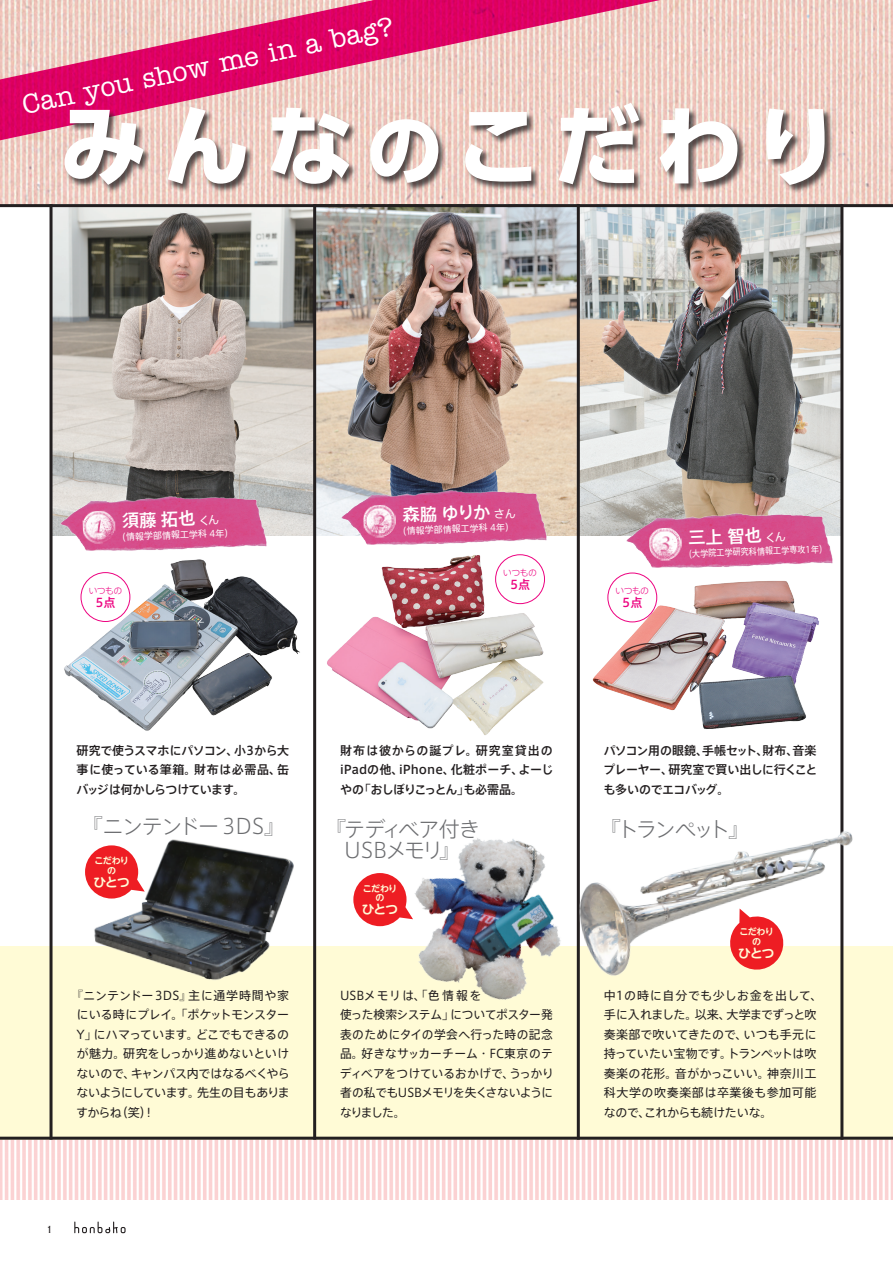
<style>
.page{position:relative;width:893px;height:1263px;background:#fff}
.page>*{position:absolute;margin:0;border:0;box-sizing:border-box;transform-origin:0 0}
.t1{font:700 88.05px "UD Shin Go Pro";letter-spacing:.165em;color:#fff}
.女子二人-本文{font:500 27px "American Typewriter Std";color:#fff}
.カバンの中身-本文{font:300 21px "Axis Std";letter-spacing:-.06em;color:#6c6d70}
.カバンの中身-本文-2{font:300 21px "Axis Std";letter-spacing:-.04em;color:#6c6d70}
.t2{font:500 17.25px "Axis Std";color:#fff}
.t3{font:13.5px "Copperplate Gothic Std 29 BC";color:#231f20}
.t4{font:700 12.6px "UD Shin M Go Pro De";letter-spacing:-.065em;color:#fffbd6}
.カバンの中身-本文-3{font:12px/19.5px "Axis Std";letter-spacing:-.005em;color:#231f20}
.カバンの中身-本文メイン{font:500 12px/19.5px "Axis Std";letter-spacing:-.01em;color:#231f20;text-align:justify}
.女子二人-本文-2{font:500 12px "Axis Std";color:#ed0280}
.t5{font:9px "Axis Std";color:#fff}
.t6{font:9px "Axis Std";color:#fff;scale:.9 1}
.t7{font:700 9px "UD Shin M Go Pro De";letter-spacing:-.075em;color:#fffbd6}
.女子二人-本文-3{font:300 9px "Axis Std";letter-spacing:-.07em;color:#ed0280}
.s1{font-size:76.05px}
.s2{font-weight:400;font-size:11.25px}
</style>
<div class="page">
<img style="left:0;top:1140px;width:893px;height:59px">
<img style="left:0;top:0;width:893px;height:204px">
<img style="left:53px;top:207px;width:260px;height:329px">
<img style="left:316px;top:207px;width:261px;height:329px">
<svg style="left:580px;top:207px;width:260px;height:329px;background:#a7a49f"></svg>
<div style="left:0;top:946px;width:893px;height:194px;background:#fffbd6"></div>
<img style="left:64px;top:559px;width:236px;height:172px">
<img style="left:327px;top:554px;width:218px;height:181px">
<img style="left:592px;top:572px;width:227px;height:157px">
<img style="left:94px;top:839px;width:200px;height:141px">
<img style="left:381px;top:803px;width:196px;height:223px">
<img style="left:60px;top:495px;width:207px;height:56px">
<img style="left:82px;top:510px;width:34px;height:34px">
<img style="left:340px;top:489px;width:208px;height:56px">
<img style="left:363px;top:504px;width:34px;height:34px">
<img style="left:626px;top:512px;width:207px;height:56px">
<img style="left:649px;top:527px;width:33px;height:34px">
<svg style="left:0;top:0;width:714px;height:155px;background:#e77f9f"></svg>
<div style="left:64px;top:103px;width:769px;height:91px;background:#231f20;opacity:.75"></div>
<svg style="left:85px;top:845px;width:60px;height:53px"></svg>
<svg style="left:353px;top:873px;width:60px;height:53px"></svg>
<div style="left:81px;top:572px;width:49px;height:50px;border:1px solid #ed0280;border-radius:50%"></div>
<div style="left:495px;top:554px;width:50px;height:50px;border:1px solid #ed0280;border-radius:50%"></div>
<div style="left:608px;top:573px;width:49px;height:49px;border:1px solid #ed0280;border-radius:50%"></div>
<hr style="left:0;top:204px;width:893px;height:3px;background:#231f20">
<hr style="left:0;top:1137px;width:893px;height:3px;background:#231f20">
<hr style="left:50px;top:204px;width:3px;height:936px;background:#231f20">
<hr style="left:313px;top:204px;width:3px;height:936px;background:#231f20">
<hr style="left:577px;top:204px;width:3px;height:936px;background:#231f20">
<hr style="left:840px;top:204px;width:3px;height:936px;background:#231f20">
<img style="left:564px;top:822px;width:289px;height:170px">
<svg style="left:74px;top:1221px;width:52px;height:12px"></svg>
<p class="女子二人-本文" style="left:19px;top:90px;width:381px;rotate:-12deg">Can you show me in a bag?</p>
<p class="t1" style="left:60px;top:74px;width:782px">みんな<span class="s1">の</span>こだわり</p>
<p class="t2" style="left:121px;top:508px;width:99px;rotate:-2deg">須藤 拓也<span class="s2">くん</span></p>
<p class="t5" style="left:122px;top:530px;width:107px;rotate:-2deg">(情報学部情報工学科 4年)</p>
<p class="女子二人-本文-3" style="left:88px;top:584px;width:36px">いつもの</p>
<p class="女子二人-本文-2" style="left:95px;top:593px;width:22px">5点</p>
<p class="t2" style="left:402px;top:502px;width:115px;rotate:-2deg">森脇 ゆりか<span class="s2">さん</span></p>
<p class="t5" style="left:403px;top:524px;width:107px;rotate:-2deg">(情報学部情報工学科 4年)</p>
<p class="t2" style="left:688px;top:525px;width:99px;rotate:-2deg">三上 智也<span class="s2">くん</span></p>
<p class="t6" style="left:689px;top:547px;width:150px;rotate:-2deg">(大学院工学研究科情報工学専攻1年)</p>
<p class="女子二人-本文-3" style="left:503px;top:566px;width:36px">いつもの</p>
<p class="女子二人-本文-2" style="left:510px;top:575px;width:22px">5点</p>
<p class="女子二人-本文-3" style="left:615px;top:584px;width:36px">いつもの</p>
<p class="女子二人-本文-2" style="left:622px;top:593px;width:22px">5点</p>
<p class="カバンの中身-本文メイン" style="left:77px;top:739px;width:214px">研究で使うスマホにパソコン、小3から大事に使っている筆箱。財布は必需品、缶バッジは何かしらつけています。</p>
<p class="カバンの中身-本文メイン" style="left:340px;top:739px;width:215px">財布は彼からの誕プレ。研究室貸出のiPadの他、iPhone、化粧ポーチ、よーじやの「おしぼりこっとん」も必需品。</p>
<p class="カバンの中身-本文メイン" style="left:603px;top:739px;width:216px">パソコン用の眼鏡、手帳セット、財布、音楽プレーヤー、研究室で買い出しに行くことも多いのでエコバッグ。</p>
<p class="カバンの中身-本文" style="left:82px;top:811px;width:205px">『ニンテンドー 3DS』</p>
<p class="t7" style="left:95px;top:854px;width:36px">こだわり</p>
<p class="t7" style="left:107px;top:863px;width:11px">の</p>
<p class="t4" style="left:93px;top:872px;width:38px">ひとつ</p>
<p class="カバンの中身-本文-2" style="left:325px;top:814px;width:156px">『テディベア付き</p>
<p class="カバンの中身-本文" style="left:600px;top:814px;width:151px">『トランペット』</p>
<p class="カバンの中身-本文" style="left:344px;top:835px;width:118px">USBメモリ』</p>
<p class="t7" style="left:363px;top:881px;width:36px">こだわり</p>
<p class="t7" style="left:375px;top:891px;width:11px">の</p>
<p class="t4" style="left:362px;top:899px;width:38px">ひとつ</p>
<p class="t7" style="left:739px;top:924px;width:36px">こだわり</p>
<p class="t7" style="left:752px;top:934px;width:11px">の</p>
<p class="t4" style="left:738px;top:943px;width:38px">ひとつ</p>
<p class="カバンの中身-本文-3" style="left:76px;top:985px;width:215px;text-align:justify;text-indent:-5px">『ニンテンドー3DS』主に通学時間や家にいる時にプレイ。「ポケットモンスターY」にハマっています。どこでもできるのが魅力。研究をしっかり進めないといけないので、キャンパス内ではなるべくやらないようにしています。先生の目もありますからね（笑）！</p>
<p class="カバンの中身-本文-3" style="left:340px;top:985px;width:215px">USBメモリは、「色情報を<br>使った検索システム」についてポスター発表のためにタイの学会へ行った時の記念品。好きなサッカーチーム・FC東京のテディベアをつけているおかげで、うっかり者の私でもUSBメモリを失くさないようになりました。</p>
<p class="カバンの中身-本文-3" style="left:604px;top:985px;width:220px">中1の時に自分でも少しお金を出して、手に入れました。以来、大学までずっと吹奏楽部で吹いてきたので、いつも手元に持っていたい宝物です。トランペットは吹奏楽の花形。音がかっこいい。神奈川工科大学の吹奏楽部は卒業後も参加可能なので、これからも続けたいな。</p>
<p class="t3" style="left:46px;top:1223px;width:8px">1</p>
</div>
